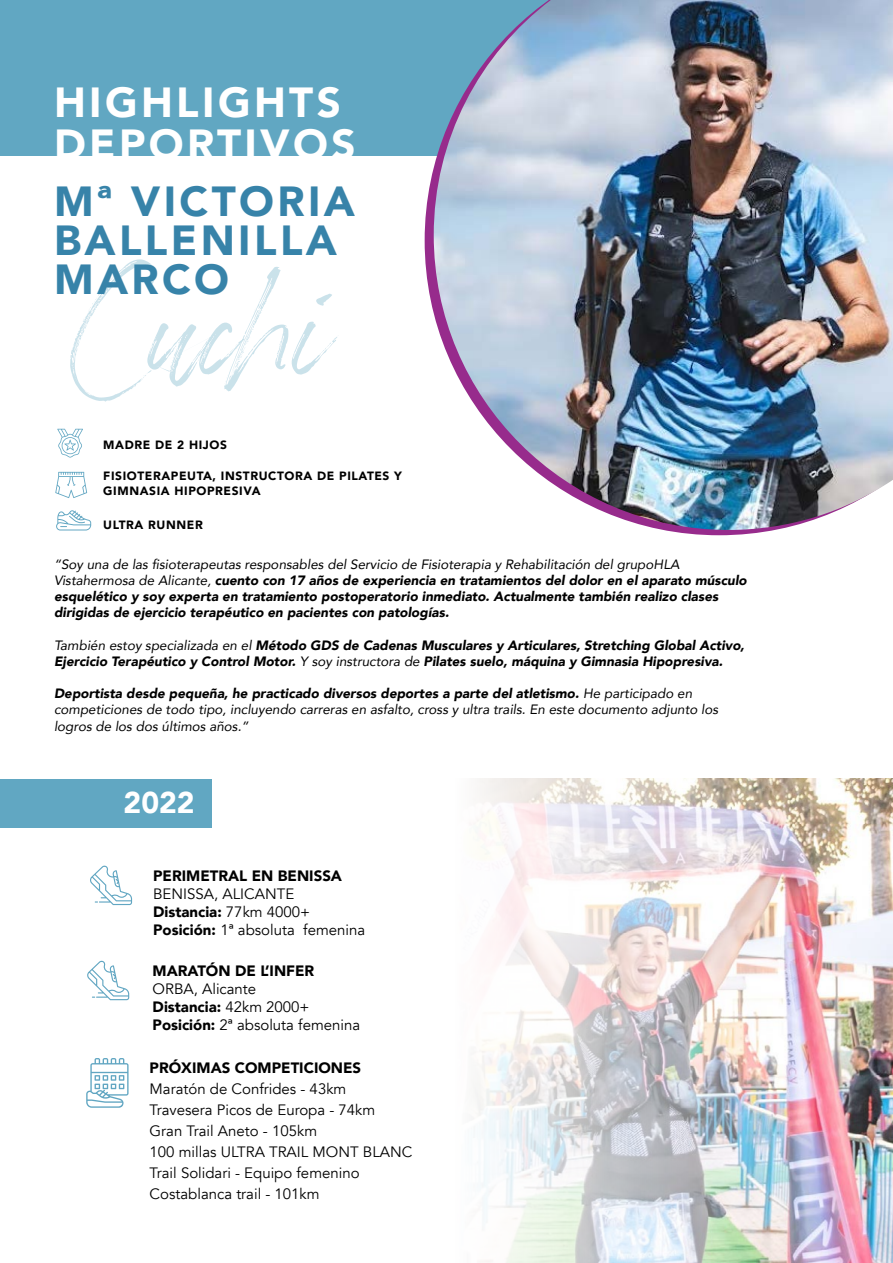
<style>
.page{position:relative;width:893px;height:1263px;background:#fff}
.page>*{position:absolute;margin:0;border:0;box-sizing:border-box;transform-origin:0 0}
.t1{font:900 42px/39px "Avenir";letter-spacing:.08em;color:#3783a9}
.t2{font:900 42px/42px "Avenir";letter-spacing:.08em;color:#fff}
.t3{font:900 30px "Avenir";color:#fff}
.t4{font:15px/21px "Avenir";color:#000}
.t5{font:900 15px "Avenir";color:#000}
.t6{font:italic 900 13.5px/16.2px "Avenir";color:#000}
.t7{font:italic 13.5px/16.2px "Avenir";color:#000}
.t8{font:900 12px/14.4px "Avenir";letter-spacing:.05em;color:#000}
.s1{font-weight:400}
.s2{font-weight:900}
</style>
<div class="page">
<img style="left:475px;top:778px;width:418px;height:485px">
<div style="left:0;top:0;width:893px;height:155px;background:#61a7c2"></div>
<div style="left:0;top:779px;width:211px;height:48px;background:#61a7c2"></div>
<svg style="left:425px;top:155px;width:349px;height:380px"></svg>
<svg style="left:70px;top:259px;width:267px;height:143px"></svg>
<img style="left:434px;top:0;width:459px;height:530px">
<svg style="left:56px;top:510px;width:35px;height:20px"></svg>
<svg style="left:57px;top:429px;width:26px;height:29px"></svg>
<svg style="left:55px;top:472px;width:32px;height:26px"></svg>
<svg style="left:90px;top:865px;width:42px;height:40px"></svg>
<svg style="left:87px;top:960px;width:42px;height:40px"></svg>
<svg style="left:86px;top:1058px;width:43px;height:50px"></svg>
<h1 class="t2" style="left:54px;top:81px;width:303px">HIGHLIGHTS<br>DEPORTIVOS</h1>
<h1 class="t1" style="left:54px;top:181px;width:302px">Mª VICTORIA<br>BALLENILLA<br>MARCO</h1>
<p class="t8" style="left:103px;top:437px;width:125px">MADRE DE 2 HIJOS</p>
<p class="t8" style="left:103px;top:469px;width:300px">FISIOTERAPEUTA, INSTRUCTORA DE PILATES Y<br>GIMNASIA HIPOPRESIVA</p>
<p class="t8" style="left:103px;top:517px;width:101px">ULTRA RUNNER</p>
<p class="t6" style="left:54px;top:556px;width:694px"><span class="s1">“Soy una de las fisioterapeutas responsables del Servicio de Fisioterapia y Rehabilitación del grupoHLA Vistahermosa de Alicante,</span> cuento con 17 años de experiencia en tratamientos del dolor en el aparato músculo esquelético y soy experta en tratamiento postoperatorio inmediato. Actualmente también realizo clases dirigidas de ejercicio terapéutico en pacientes con patologías.</p>
<p class="t6" style="left:54px;top:637px;width:692px"><span class="s1">También estoy specializada en el</span> Método GDS de Cadenas Musculares y Articulares, Stretching Global Activo,<br>Ejercicio Terapéutico y Control Motor. <span class="s1">Y soy instructora de</span> Pilates suelo, máquina y Gimnasia Hipopresiva.</p>
<p class="t7" style="left:54px;top:685px;width:666px"><span class="s2">Deportista desde pequeña, he practicado diversos deportes a parte del atletismo.</span> He participado en competiciones de todo tipo, incluyendo carreras en asfalto, cross y ultra trails. En este documento adjunto los logros de los dos últimos años.”</p>
<h2 class="t3" style="left:124px;top:777px;width:73px">2022</h2>
<p class="t5" style="left:153px;top:862px;width:190px">PERIMETRAL EN BENISSA</p>
<p class="t4" style="left:153px;top:885px;width:214px;line-height:18px">BENISSA, ALICANTE<br><span class="s2">Distancia:</span> 77km 4000+<br><span class="s2">Posición:</span> 1ª absoluta femenina</p>
<p class="t5" style="left:153px;top:958px;width:163px">MARATÓN DE L’INFER</p>
<p class="t4" style="left:153px;top:980px;width:209px;line-height:18px">ORBA, Alicante<br><span class="s2">Distancia:</span> 42km 2000+<br><span class="s2">Posición:</span> 2ª absoluta femenina</p>
<p class="t5" style="left:150px;top:1055px;width:213px">PRÓXIMAS COMPETICIONES</p>
<p class="t4" style="left:150px;top:1079px;width:264px">Maratón de Confrides - 43km<br>Travesera Picos de Europa - 74km<br>Gran Trail Aneto - 105km<br>100 millas ULTRA TRAIL MONT BLANC<br>Trail Solidari - Equipo femenino<br>Costablanca trail - 101km</p>
</div>
